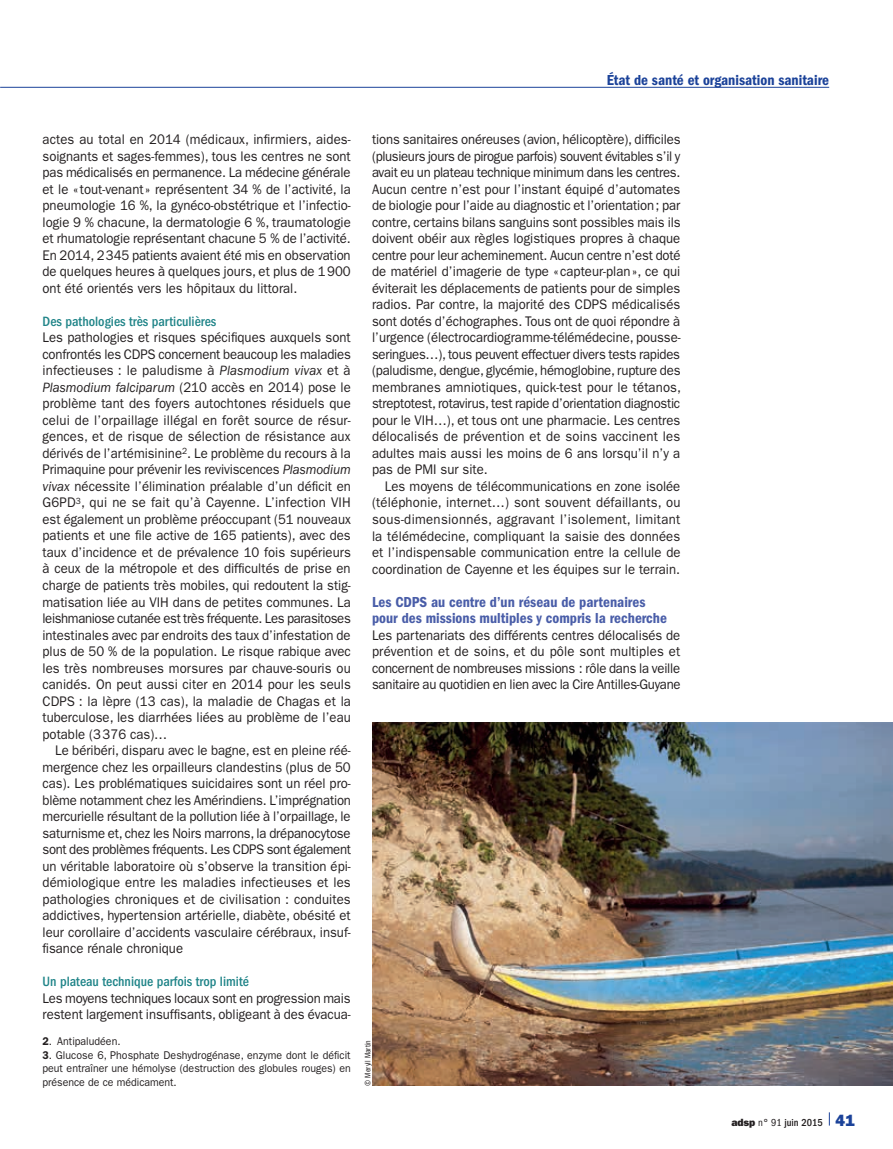
<style>
.page{position:relative;width:893px;height:1149px;background:#fff}
.page>*{position:absolute;margin:0;border:0;box-sizing:border-box;transform-origin:0 0}
.t1{font:15px/16.5px "ITC Franklin Gothic Std Dm Cd";color:#495da8}
.t2{font:15px "ITC Franklin Gothic Std Dm Cd";color:#1b4299}
.t3{font:13.95px/16.5px "ITC Franklin Gothic Std";color:#231f20;text-align:justify;scale:.94 1}
.t4{font:500 condensed 13.95px "ITC Franklin Gothic Std";color:#1f8488}
.t5{font:11.25px/13.5px "ITC Franklin Gothic Std";color:#231f20;text-align:justify;scale:.94 1}
.t6{font:500 condensed 10.5px "ITC Franklin Gothic Std";color:#231f20}
.t7{font:condensed 8.25px "ITC Franklin Gothic Std";color:#231f20;scale:.94 1}
.s1{font-style:italic}
.s2{font-weight:600}
.s3{font-family:"ITC Franklin Gothic Std Hvy";font-weight:400;font-stretch:normal}
.s4{font-weight:400}
.s5{font-family:"ITC Franklin Gothic Std Hvy";font-weight:400;font-stretch:normal;font-size:16.2px;color:#1b4299}
</style>
<div class="page">
<hr style="left:0;top:87px;width:829px;height:1px;background:#1b4299">
<svg style="left:829px;top:1112px;width:1px;height:13px"></svg>
<img style="left:372px;top:722px;width:521px;height:362px">
<p class="t2" style="left:607px;top:71px;width:224px">État de santé et organisation sanitaire</p>
<p class="t3" style="left:43px;top:131px;width:329px">actes au total en 2014 (médicaux, infirmiers, aides&shy;soignants et sages-femmes), tous les centres ne sont pas médicalisés en permanence. La médecine générale et le « tout-venant » représentent 34 % de l’activité, la pneumologie 16 %, la gynéco-obstétrique et l’infectio&shy;logie 9 % chacune, la dermatologie 6 %, traumatologie et rhumatologie représentant chacune 5 % de l’activité.<br>En 2014, 2345 patients avaient été mis en observation de quelques heures à quelques jours, et plus de 1900 ont été orientés vers les hôpitaux du littoral.</p>
<p class="t4" style="left:43px;top:313px;width:175px">Des pathologies très particulières</p>
<p class="t3" style="left:43px;top:329px;width:330px">Les pathologies et risques spécifiques auxquels sont confrontés les CDPS concernent beaucoup les maladies infectieuses : le paludisme à <span class="s1">Plasmodium vivax</span> et à <span class="s1">Plasmodium falciparum</span> (210 accès en 2014) pose le problème tant des foyers autochtones résiduels que celui de l’orpaillage illégal en forêt source de résur&shy;gences, et de risque de sélection de résistance aux dérivés de l’artémisinine<sup>2</sup>. Le problème du recours à la Primaquine pour prévenir les reviviscences <span class="s1">Plasmodium vivax</span> nécessite l’élimination préalable d’un déficit en G6PD<sup>3</sup>, qui ne se fait qu’à Cayenne. L’infection VIH est également un problème préoccupant (51 nouveaux patients et une file active de 165 patients), avec des taux d’incidence et de prévalence 10 fois supérieurs à ceux de la métropole et des difficultés de prise en charge de patients très mobiles, qui redoutent la stig&shy;matisation liée au VIH dans de petites communes. La leishmaniose cutanée est très fréquente. Les parasitoses intestinales avec par endroits des taux d’infestation de plus de 50 % de la population. Le risque rabique avec les très nombreuses morsures par chauve-souris ou canidés. On peut aussi citer en 2014 pour les seuls CDPS : la lèpre (13 cas), la maladie de Chagas et la tuberculose, les diarrhées liées au problème de l’eau potable (3376 cas)…</p>
<p class="t3" style="left:43px;top:742px;width:330px;text-indent:13px">Le béribéri, disparu avec le bagne, est en pleine réé&shy;mergence chez les orpailleurs clandestins (plus de 50 cas). Les problématiques suicidaires sont un réel pro&shy;blème notamment chez les Amérindiens. L’imprégnation mercurielle résultant de la pollution liée à l’orpaillage, le saturnisme et, chez les Noirs marrons, la drépanocytose sont des problèmes fréquents. Les CDPS sont également un véritable laboratoire où s’observe la transition épi&shy;démiologique entre les maladies infectieuses et les pathologies chroniques et de civilisation : conduites addictives, hypertension artérielle, diabète, obésité et leur corollaire d’accidents vasculaire cérébraux, insuf&shy;fisance rénale chronique</p>
<p class="t4" style="left:43px;top:973px;width:208px">Un plateau technique parfois trop limité</p>
<p class="t3" style="left:43px;top:989px;width:329px">Les moyens techniques locaux sont en progression mais restent largement insuffisants, obligeant à des évacua-</p>
<p class="t5" style="left:43px;top:1034px;width:85px"><span class="s2">2</span>. Antipaludéen.</p>
<p class="t5" style="left:43px;top:1047px;width:329px"><span class="s2">3</span>. Glucose 6, Phosphate Deshydrogénase, enzyme dont le déficit peut entraîner une hémolyse (destruction des globules rouges) en présence de ce médicament.</p>
<p class="t3" style="left:372px;top:131px;width:330px">tions sanitaires onéreuses (avion, hélicoptère), difficiles (plusieurs jours de pirogue parfois) souvent évitables s’il y avait eu un plateau technique minimum dans les centres.<br>Aucun centre n’est pour l’instant équipé d’automates de biologie pour l’aide au diagnostic et l’orientation; par contre, certains bilans sanguins sont possibles mais ils doivent obéir aux règles logistiques propres à chaque centre pour leur acheminement. Aucun centre n’est doté de matériel d’imagerie de type « capteur-plan», ce qui éviterait les déplacements de patients pour de simples radios. Par contre, la majorité des CDPS médicalisés sont dotés d’échographes. Tous ont de quoi répondre à l’urgence (électrocardiogramme-télémédecine, pousse&shy;seringues…), tous peuvent effectuer divers tests rapides (paludisme, dengue, glycémie, hémoglobine, rupture des membranes amniotiques, quick-test pour le tétanos, streptotest, rotavirus, test rapide d’orientation diagnostic pour le VIH…), et tous ont une pharmacie. Les centres délocalisés de prévention et de soins vaccinent les adultes mais aussi les moins de 6 ans lorsqu’il n’y a pas de PMI sur site.</p>
<p class="t3" style="left:372px;top:478px;width:330px;text-indent:13px">Les moyens de télécommunications en zone isolée (téléphonie, internet…) sont souvent défaillants, ou sous-dimensionnés, aggravant l’isolement, limitant la télémédecine, compliquant la saisie des données et l’indispensable communication entre la cellule de coordination de Cayenne et les équipes sur le terrain.</p>
<p class="t1" style="left:372px;top:593px;width:296px">Les CDPS au centre d’un réseau de partenaires pour des missions multiples y compris la recherche</p>
<p class="t3" style="left:372px;top:626px;width:330px">Les partenariats des différents centres délocalisés de prévention et de soins, et du pôle sont multiples et concernent de nombreuses missions : rôle dans la veille sanitaire au quotidien en lien avec la Cire Antilles-Guyane</p>
<p class="t7" style="left:363px;top:1085px;width:50px;rotate:-90deg">© Meryll Martin</p>
<p class="t6" style="left:731px;top:1115px;width:125px"><span class="s3">adsp</span> <span class="s4">n° 91</span> juin 2015 <span class="s5">41</span></p>
</div>
